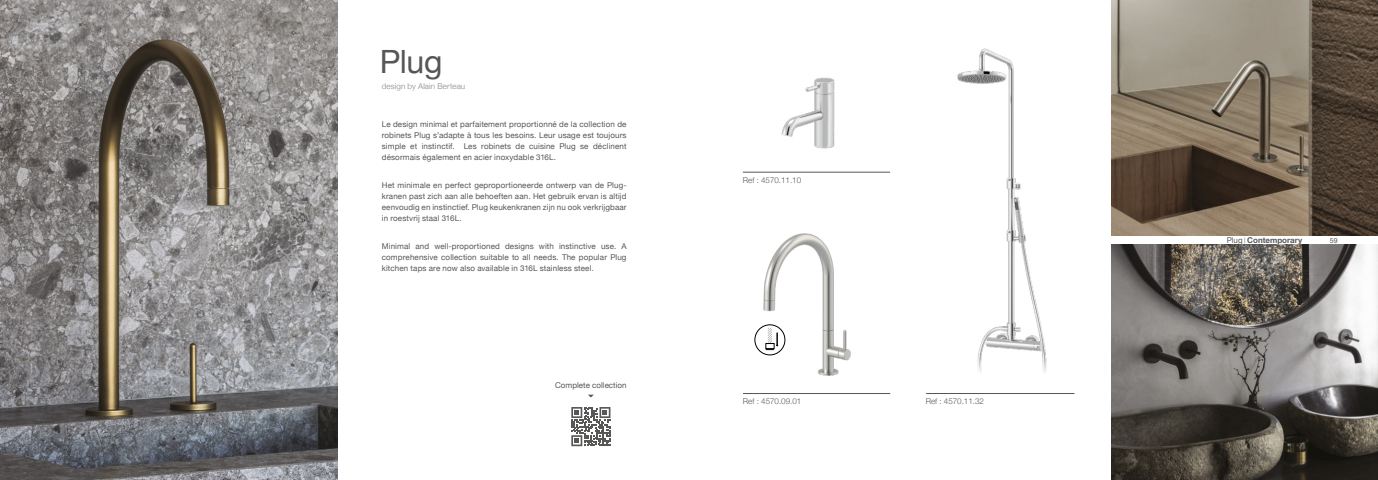
<style>
.page{position:relative;width:1378px;height:480px;background:#fff}
.page>*{position:absolute;margin:0;border:0;box-sizing:border-box;transform-origin:0 0}
.t1{font:32px "Helvetica Neue";color:#565656}
.t2{font:8px/11px "Helvetica Neue";letter-spacing:.015em;color:#575656;text-align:justify}
.t3{font:300 8px "Helvetica Neue";color:#565656}
.t4{font:300 8px "Helvetica Neue";letter-spacing:.015em;color:#858786}
.t5{font:8px "Helvetica Neue";color:#565656}
.t6{font:700 8px "Helvetica Neue";color:#565656}
.t7{font:7px "Helvetica Neue";color:#565656}
.t8{font:5.8px "Helvetica Neue";color:#565656}
.s1{font-weight:400}
</style>
<div class="page">
<img style="left:1111px;top:244px;width:267px;height:235px">
<img style="left:1111px;top:0;width:267px;height:235px">
<hr style="left:743px;top:172px;width:147px;height:1px;background:#565656">
<hr style="left:743px;top:393px;width:147px;height:1px;background:#565656">
<hr style="left:926px;top:393px;width:148px;height:1px;background:#565656">
<img style="left:781px;top:77px;width:54px;height:72px">
<img style="left:756px;top:233px;width:95px;height:142px">
<img style="left:957px;top:48px;width:90px;height:325px">
<div style="left:755px;top:324px;width:30px;height:30px;border:1px solid #000;border-radius:50%"></div>
<svg style="left:766px;top:327px;width:12px;height:23px"></svg>
<img style="left:0;top:0;width:338px;height:479px">
<svg style="left:588px;top:394px;width:6px;height:3px"></svg>
<svg style="left:571px;top:407px;width:40px;height:40px"></svg>
<svg style="left:571px;top:407px;width:39px;height:38px"></svg>
<h1 class="t1" style="left:380px;top:50px;width:64px">Plug</h1>
<p class="t4" style="left:382px;top:82px;width:85px">design by Alain Berteau</p>
<p class="t2" style="left:382px;top:119px;width:246px">Le design minimal et parfaitement proportionné de la collection de robinets Plug s’adapte à tous les besoins. Leur usage est toujours simple et instinctif. Les robinets de cuisine Plug se déclinent désormais également en acier inoxydable 316L.</p>
<p class="t2" style="left:382px;top:180px;width:246px">Het minimale en perfect geproportioneerde ontwerp van de Plug&shy;kranen past zich aan alle behoeften aan. Het gebruik ervan is altijd eenvoudig en instinctief. Plug keukenkranen zijn nu ook verkrijgbaar in roestvrij staal 316L.</p>
<p class="t2" style="left:382px;top:241px;width:246px">Minimal and well-proportioned designs with instinctive use. A comprehensive collection suitable to all needs. The popular Plug kitchen taps are now also available in 316L stainless steel.</p>
<p class="t5" style="left:555px;top:382px;width:73px">Complete collection</p>
<p class="t3" style="left:743px;top:176px;width:60px">Ref : 4570.11.10</p>
<p class="t3" style="left:743px;top:397px;width:60px">Ref : 4570.09.01</p>
<p class="t3" style="left:925px;top:397px;width:60px">Ref : 4570.11.32</p>
<p class="t6" style="left:1226px;top:236px;width:77px"><span class="s1">Plug</span> Contemporary</p>
<p class="t8" style="left:1244px;top:237px;width:3px">|</p>
<p class="t7" style="left:1330px;top:237px;width:9px">59</p>
</div>
